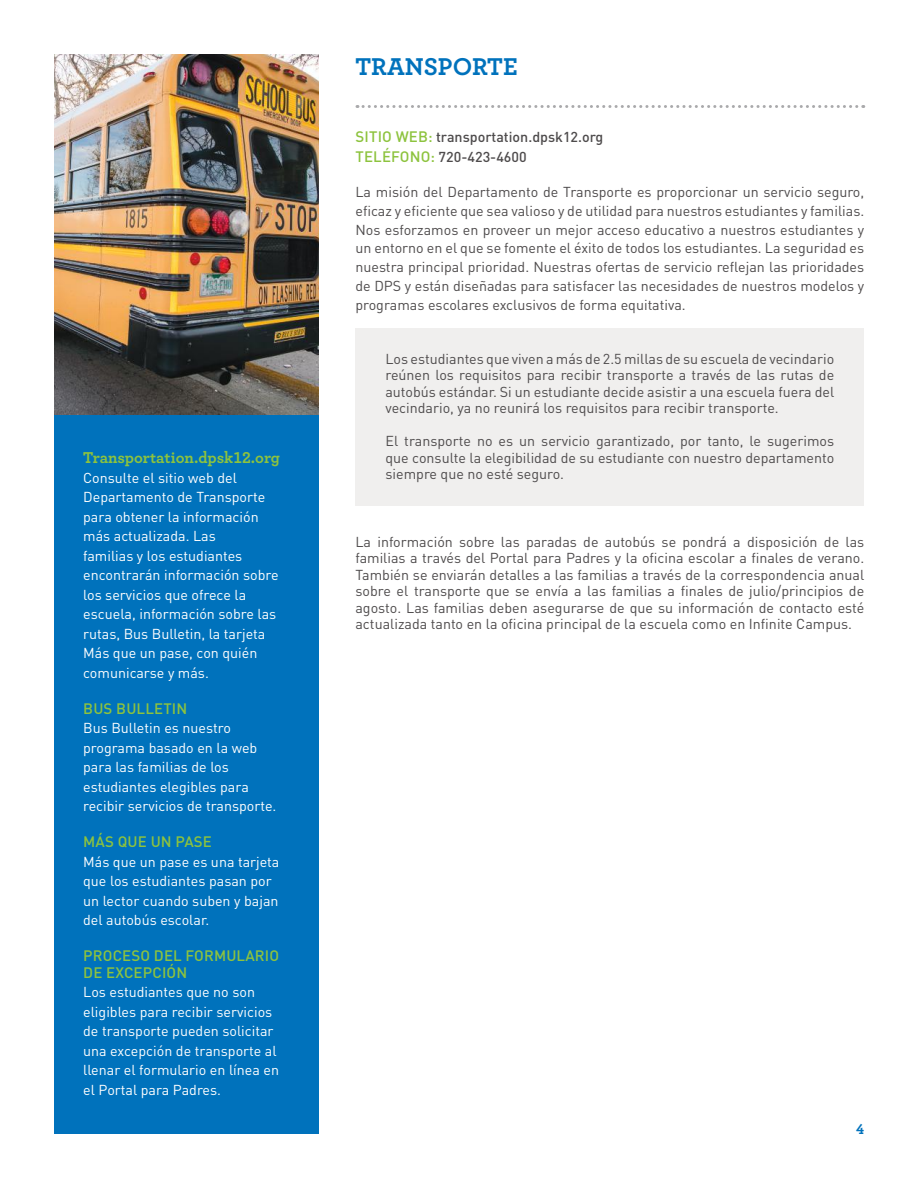
<style>
.page{position:relative;width:918px;height:1188px;background:#fff}
.page>*{position:absolute;margin:0;border:0;box-sizing:border-box;transform-origin:0 0}
.t1{font:700 25.5px "Archer Pro";color:#0072bc}
.t2{font:700 16.5px "Archer Pro";color:#8dc33e}
.t3{font:500 15px/16.5px "DIN Pro";letter-spacing:.01em;color:#8dc33e}
.t4{font:700 15px "Archer Pro";color:#0072bc}
.t5{font:14.25px/16.5px "DIN Pro";color:#4e4b4c;text-align:justify}
.t6{font:14.25px/19.5px "DIN Pro";color:#fff}
.t7{font:500 14.25px/19.5px "DIN Pro";color:#4e4b4c}
.s1{font-size:15px;color:#8dc33e}
</style>
<div class="page">
<div style="left:54px;top:54px;width:265px;height:1080px;background:#0072bc"></div>
<div style="left:356px;top:328px;width:508px;height:177px;background:#f0efee"></div>
<svg style="left:357px;top:105px;width:507px;height:3px"></svg>
<img style="left:54px;top:54px;width:265px;height:361px">
<p class="t2" style="left:83px;top:445px;width:198px">Transportation.dpsk12.org</p>
<p class="t6" style="left:83px;top:467px;width:197px">Consulte el sitio web del<br>Departamento de Transporte para obtener la información más actualizada. Las<br>familias y los estudiantes encontrarán información sobre los servicios que ofrece la escuela, información sobre las rutas, Bus Bulletin, la tarjeta<br>Más que un pase, con quién comunicarse y más.</p>
<p class="t3" style="left:83px;top:699px;width:105px">BUS BULLETIN</p>
<p class="t6" style="left:83px;top:718px;width:195px">Bus Bulletin es nuestro programa basado en la web para las familias de los estudiantes elegibles para recibir servicios de transporte.</p>
<p class="t3" style="left:83px;top:833px;width:130px">MÁS QUE UN PASE</p>
<p class="t6" style="left:83px;top:851px;width:198px">Más que un pase es una tarjeta que los estudiantes pasan por un lector cuando suben y bajan del autobús escolar.</p>
<p class="t3" style="left:83px;top:947px;width:197px">PROCESO DEL FORMULARIO<br>DE EXCEPCIÓN</p>
<p class="t6" style="left:83px;top:982px;width:197px">Los estudiantes que no son eligibles para recibir servicios de transporte pueden solicitar una excepción de transporte al llenar el formulario en línea en el Portal para Padres.</p>
<h1 class="t1" style="left:356px;top:46px;width:164px">TRANSPORTE</h1>
<p class="t7" style="left:356px;top:127px;width:249px"><span class="s1">SITIO WEB:</span> transportation.dpsk12.org<br><span class="s1">TELÉFONO:</span> 720-423-4600</p>
<p class="t5" style="left:355px;top:182px;width:510px;line-height:18.8px">La misión del Departamento de Transporte es proporcionar un servicio seguro, eficaz y eficiente que sea valioso y de utilidad para nuestros estudiantes y familias.<br>Nos esforzamos en proveer un mejor acceso educativo a nuestros estudiantes y un entorno en el que se fomente el éxito de todos los estudiantes. La seguridad es nuestra principal prioridad. Nuestras ofertas de servicio reflejan las prioridades de DPS y están diseñadas para satisfacer las necesidades de nuestros modelos y programas escolares exclusivos de forma equitativa.</p>
<p class="t5" style="left:385px;top:350px;width:450px">Los estudiantes que viven a más de 2.5 millas de su escuela de vecindario reúnen los requisitos para recibir transporte a través de las rutas de autobús estándar. Si un estudiante decide asistir a una escuela fuera del vecindario, ya no reunirá los requisitos para recibir transporte.</p>
<p class="t5" style="left:385px;top:432px;width:450px">El transporte no es un servicio garantizado, por tanto, le sugerimos que consulte la elegibilidad de su estudiante con nuestro departamento siempre que no esté seguro.</p>
<p class="t5" style="left:355px;top:533px;width:510px">La información sobre las paradas de autobús se pondrá a disposición de las familias a través del Portal para Padres y la oficina escolar a finales de verano.<br>También se enviarán detalles a las familias a través de la correspondencia anual sobre el transporte que se envía a las familias a finales de julio/principios de agosto. Las familias deben asegurarse de que su información de contacto esté actualizada tanto en la oficina principal de la escuela como en Infinite Campus.</p>
<p class="t4" style="left:856px;top:1117px;width:9px">4</p>
</div>
